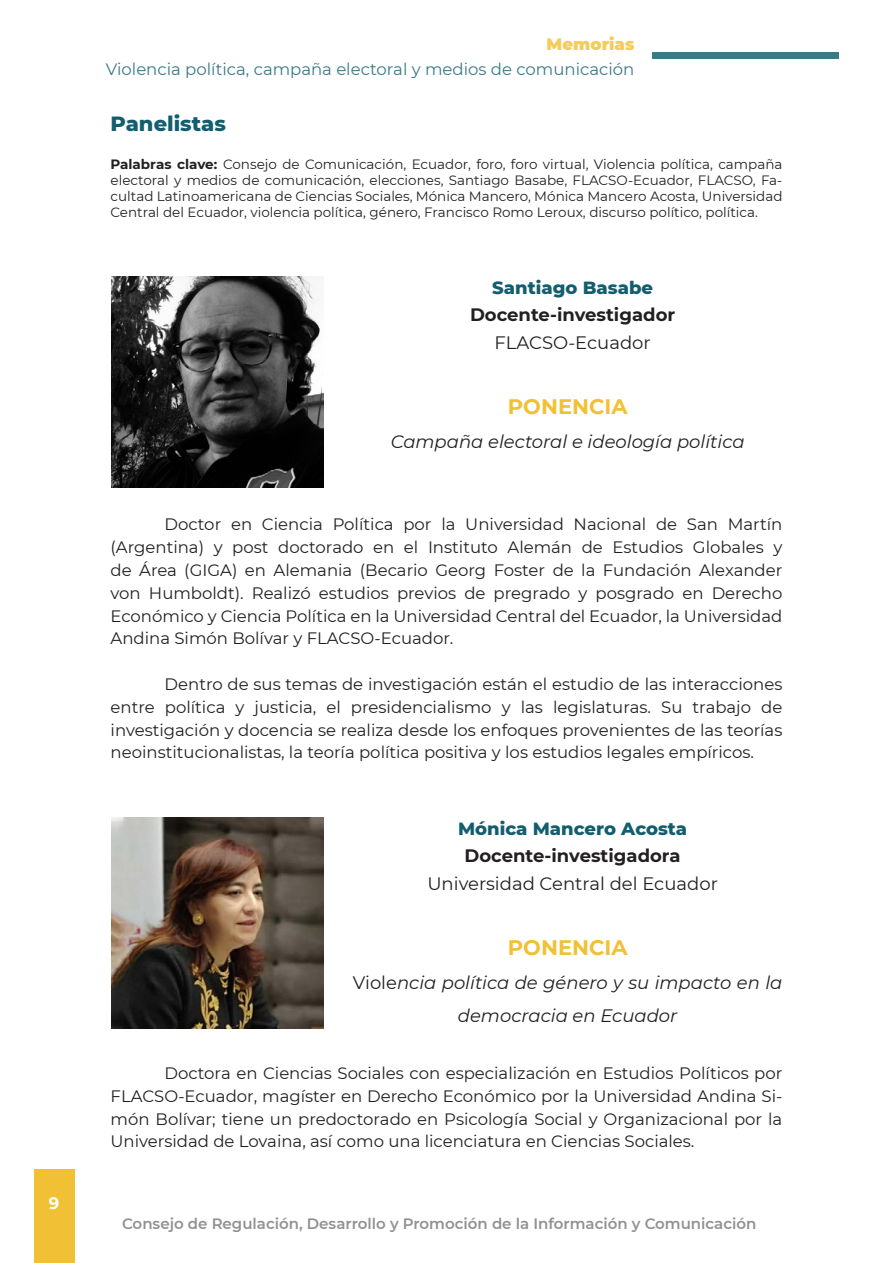
<style>
.page{position:relative;width:893px;height:1263px;background:#fff}
.page>*{position:absolute;margin:0;border:0;box-sizing:border-box;transform-origin:0 0}
.t1{font:700 21px "Montserrat";color:#f1c034}
.Estilo_de_párrafo_2{font:800 21px "Montserrat";color:#125e6e}
.t2{font:italic 18px/33.6px "Montserrat";color:#231f20;text-align:center}
.t3{font:18px "Montserrat";color:#231f20}
.t4{font:700 18px "Montserrat";color:#231f20}
.Estilo_de_párrafo_2-2{font:800 18px "Montserrat";color:#125e6e}
.t5{font:16.5px/22.8px "Montserrat";color:#231f20;text-align:justify}
.t6{font:16.5px "Montserrat";color:#085968}
.t7{font:900 16.5px "Montserrat";color:#f1c034}
.t8{font:700 16.5px "Montserrat";color:#fff}
.t9{font:600 15px "Montserrat";color:#231f20}
.t10{font:13.5px/16.2px "Montserrat";color:#231f20;text-align:justify}
.s1{font-weight:700}
.s2{font-style:normal}
</style>
<div class="page">
<div style="left:653px;top:52px;width:186px;height:6px;background:#397a86"></div>
<div style="left:34px;top:1169px;width:40px;height:94px;background:#f1c034"></div>
<img style="left:112px;top:276px;width:211px;height:211px">
<img style="left:112px;top:817px;width:211px;height:211px">
<p class="t8" style="left:49px;top:1191px;width:12px">9</p>
<p class="t7" style="left:547px;top:32px;width:89px">Memorias</p>
<p class="t6" style="left:106px;top:57px;width:530px">Violencia política, campaña electoral y medios de comunicación</p>
<p class="Estilo_de_párrafo_2" style="left:111px;top:108px;width:117px">Panelistas</p>
<p class="t10" style="left:111px;top:155px;width:673px"><span class="s1">Palabras clave:</span> Consejo de Comunicación, Ecuador, foro, foro virtual, Violencia política, campaña electoral y medios de comunicación, elecciones, Santiago Basabe, FLACSO-Ecuador, FLACSO, Fa&shy;cultad Latinoamericana de Ciencias Sociales, Mónica Mancero, Mónica Mancero Acosta, Universidad Central del Ecuador, violencia política, género, Francisco Romo Leroux, discurso político, política.</p>
<p class="Estilo_de_párrafo_2-2" style="left:492px;top:274px;width:162px">Santiago Basabe</p>
<p class="t4" style="left:470px;top:302px;width:207px">Docente-investigador</p>
<p class="t3" style="left:494px;top:330px;width:158px">FLACSO-Ecuador</p>
<p class="t1" style="left:508px;top:392px;width:121px">PONENCIA</p>
<p class="t2" style="left:391px;top:424px;width:355px">Campaña electoral e ideología política</p>
<p class="t5" style="left:111px;top:512px;width:673px;text-indent:54px">Doctor en Ciencia Política por la Universidad Nacional de San Martín (Argentina) y post doctorado en el Instituto Alemán de Estudios Globales y de Área (GIGA) en Alemania (Becario Georg Foster de la Fundación Alexander von Humboldt). Realizó estudios previos de pregrado y posgrado en Derecho Económico y Ciencia Política en la Universidad Central del Ecuador, la Universidad Andina Simón Bolívar y FLACSO-Ecuador.</p>
<p class="t5" style="left:111px;top:672px;width:673px;text-indent:54px">Dentro de sus temas de investigación están el estudio de las interacciones entre política y justicia, el presidencialismo y las legislaturas. Su trabajo de investigación y docencia se realiza desde los enfoques provenientes de las teorías neoinstitucionalistas, la teoría política positiva y los estudios legales empíricos.</p>
<p class="Estilo_de_párrafo_2-2" style="left:458px;top:815px;width:231px">Mónica Mancero Acosta</p>
<p class="t4" style="left:465px;top:843px;width:218px">Docente-investigadora</p>
<p class="t3" style="left:427px;top:871px;width:292px">Universidad Central del Ecuador</p>
<p class="t1" style="left:508px;top:932px;width:121px">PONENCIA</p>
<p class="t2" style="left:353px;top:965px;width:431px"><span class="s2">Viole</span>ncia política de género y su impacto en la democracia en Ecuador</p>
<p class="t5" style="left:111px;top:1061px;width:673px;text-indent:54px">Doctora en Ciencias Sociales con especialización en Estudios Políticos por FLACSO-Ecuador, magíster en Derecho Económico por la Universidad Andina Si&shy;món Bolívar; tiene un predoctorado en Psicología Social y Organizacional por la Universidad de Lovaina, así como una licenciatura en Ciencias Sociales.</p>
<p class="t9" style="left:122px;top:1213px;width:636px">Consejo de Regulación, Desarrollo y Promoción de la Información y Comunicación</p>
</div>
